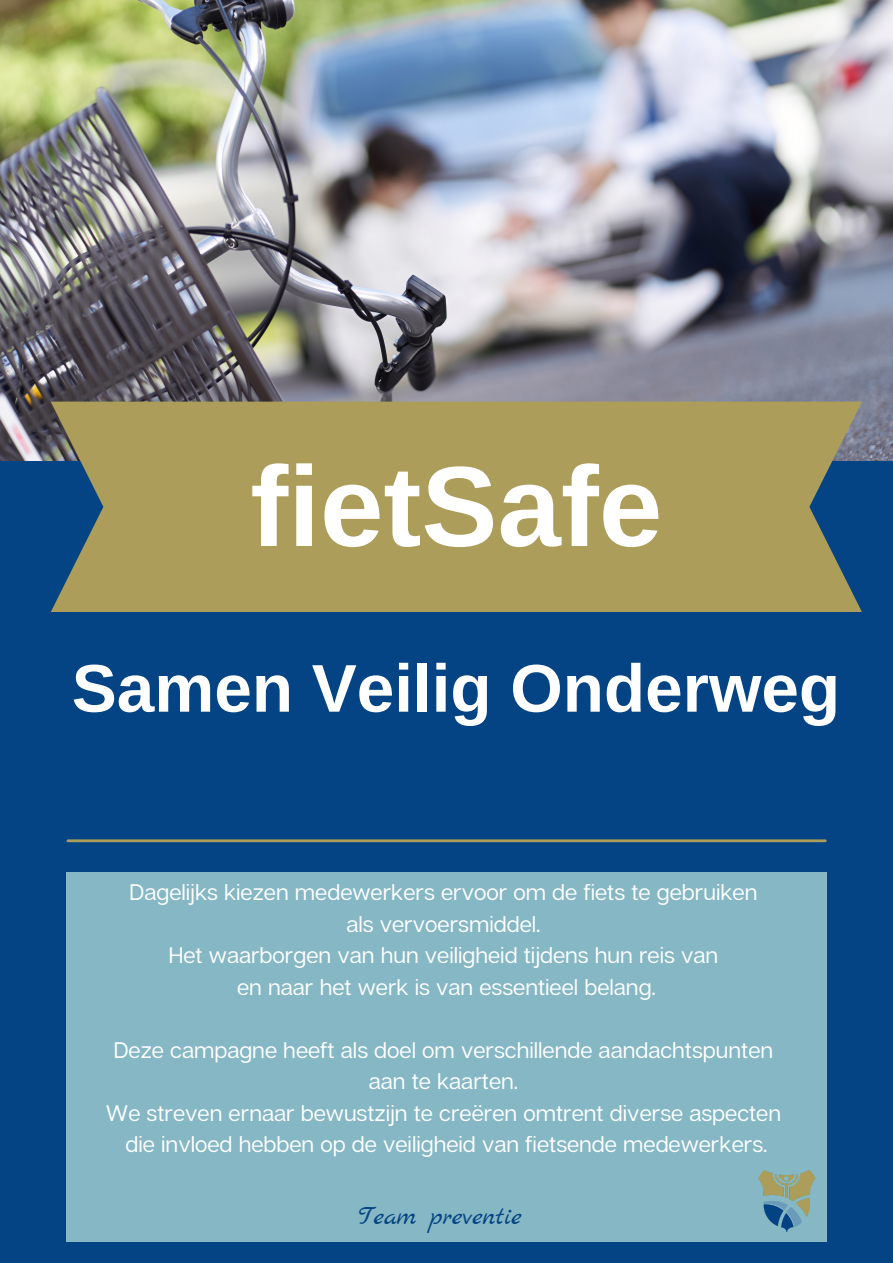
<style>
.page{position:relative;width:893px;height:1263px;background:#044484}
.page>*{position:absolute;margin:0;border:0;box-sizing:border-box;transform-origin:0 0}
.t1{font:700 114px "Arimo";color:#fff}
.t2{font:700 67.5px "Arimo";color:#fff}
.t3{font:27px "Marck Script";color:#044484}
.t4{font:22.5px "Articulat CF";color:#fff}
</style>
<div class="page">
<img style="left:0;top:0;width:893px;height:460px">
<hr style="left:68px;top:839px;width:757px;height:3px;background:#ac9d5a">
<div style="left:66px;top:872px;width:760px;height:369px;background:#85b7c4"></div>
<img style="left:758px;top:1170px;width:58px;height:62px">
<div style="left:51px;top:402px;width:811px;height:210px;background:#ac9d5a"></div>
<p class="t1" style="left:250px;top:443px;width:413px">fietSafe</p>
<p class="t2" style="left:72px;top:651px;width:770px">Samen Veilig Onderweg</p>
<p class="t4" style="left:130px;top:878px;width:629px">Dagelijks kiezen medewerkers ervoor om de fiets te gebruiken</p>
<p class="t4" style="left:346px;top:909px;width:196px">als vervoersmiddel.</p>
<p class="t4" style="left:169px;top:941px;width:551px">Het waarborgen van hun veiligheid tijdens hun reis van</p>
<p class="t4" style="left:237px;top:972px;width:420px">en naar het werk is van essentieel belang.</p>
<p class="t4" style="left:114px;top:1035px;width:661px">Deze campagne heeft als doel om verschillende aandachtspunten</p>
<p class="t4" style="left:369px;top:1067px;width:151px">aan te kaarten.</p>
<p class="t4" style="left:106px;top:1098px;width:677px">We streven ernaar bewustzijn te creëren omtrent diverse aspecten</p>
<p class="t4" style="left:126px;top:1130px;width:643px">die invloed hebben op de veiligheid van fietsende medewerkers.</p>
<p class="t3" style="left:358px;top:1200px;width:165px">Team preventie</p>
</div>
